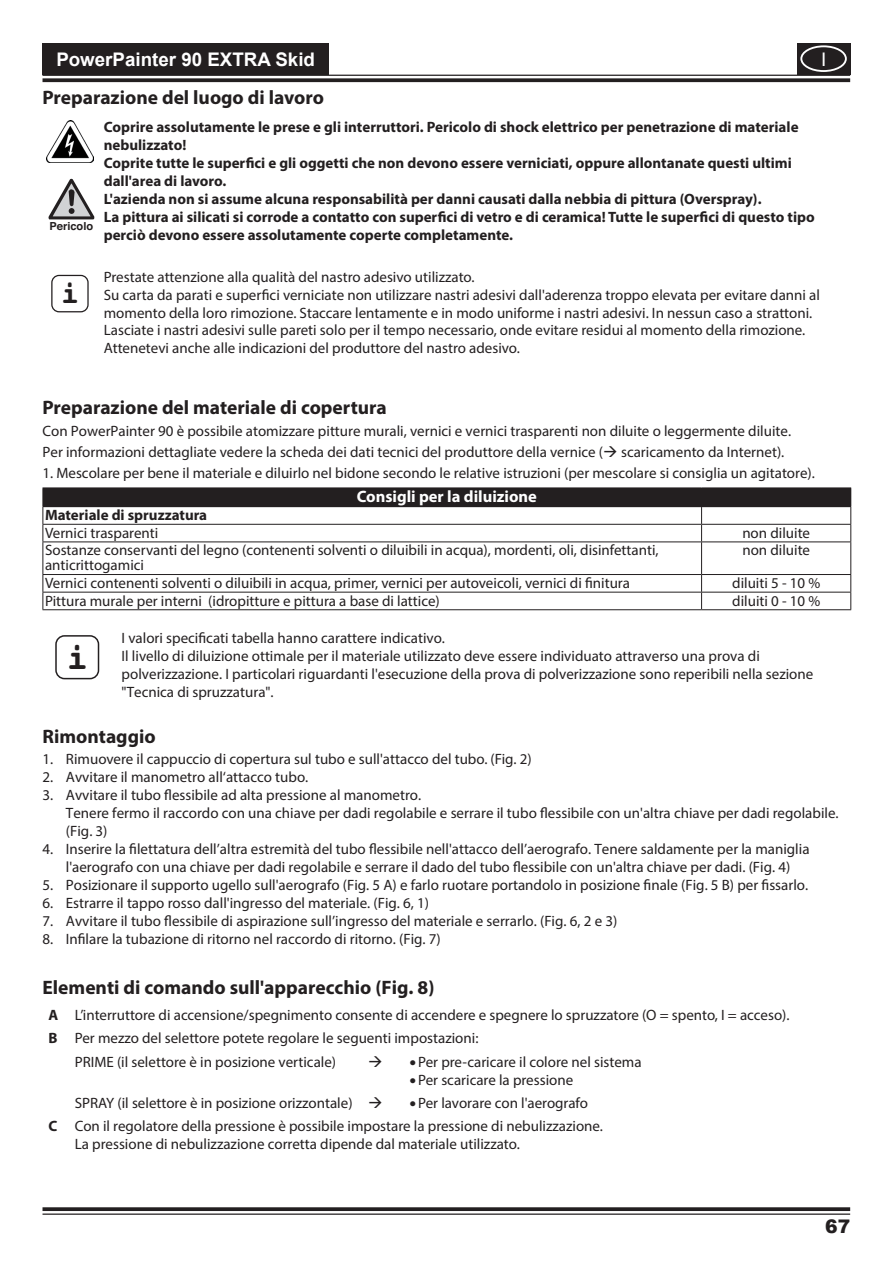
<style>
.page{position:relative;width:893px;height:1263px;background:#fff}
.page>*{position:absolute;margin:0;border:0;box-sizing:border-box;transform-origin:0 0}
.t1{font:700 36px "Courier";color:#231f20}
.t2{font:700 30.6px "Courier";color:#231f20}
.t3{font:700 19.5px "Myriad Pro";color:#231f20}
.t4{font:700 18.75px "Arial";color:#fff}
.t5{font:900 18.75px "Arial";color:#231f20}
.t6{font:18.75px "Arial";color:#fff}
.t7{font:700 16.5px "Myriad Pro";color:#fff}
.t8{font:15px/18px "Myriad Pro";color:#231f20}
.t9{font:700 15px/18px "Myriad Pro";color:#231f20}
.t10{font:700 11.1px "Helvetica";color:#231f20}
.s1{font-weight:700}
.s2{font-size:24px}
</style>
<div class="page">
<hr style="left:43px;top:75px;width:807px;height:1px;background:#231f20">
<svg style="left:43px;top:78px;width:807px;height:4px;background:#373334"></svg>
<svg style="left:43px;top:1207px;width:807px;height:4px;background:#322f2f"></svg>
<hr style="left:43px;top:1214px;width:807px;height:1px;background:#231f20">
<div style="left:43px;top:43px;width:286px;height:32px;background:#231f20"></div>
<div style="left:797px;top:43px;width:53px;height:32px;background:#231f20"></div>
<div style="left:800px;top:45px;width:47px;height:27px;border:2px solid #fff;border-radius:50%"></div>
<img style="left:46px;top:120px;width:48px;height:43px">
<svg style="left:48px;top:179px;width:46px;height:40px"></svg>
<div style="left:51px;top:275px;width:38px;height:37px;border:1px solid #231f20;border-radius:7px"></div>
<div style="left:43px;top:488px;width:808px;height:19px;background:#231f20"></div>
<hr style="left:43px;top:524px;width:658px;height:1px;background:#231f20">
<svg style="left:43px;top:507px;width:1px;height:35px"></svg>
<hr style="left:701px;top:524px;width:150px;height:1px;background:#231f20">
<svg style="left:850px;top:507px;width:1px;height:35px"></svg>
<hr style="left:43px;top:542px;width:658px;height:1px;background:#231f20">
<hr style="left:43px;top:542px;width:1px;height:32px;background:#231f20">
<hr style="left:701px;top:542px;width:150px;height:1px;background:#231f20">
<hr style="left:701px;top:542px;width:1px;height:32px;background:#231f20">
<hr style="left:850px;top:542px;width:1px;height:32px;background:#231f20">
<hr style="left:43px;top:574px;width:658px;height:1px;background:#231f20">
<hr style="left:701px;top:574px;width:150px;height:1px;background:#231f20">
<hr style="left:43px;top:592px;width:658px;height:1px;background:#231f20">
<svg style="left:43px;top:575px;width:1px;height:34px"></svg>
<hr style="left:701px;top:592px;width:150px;height:1px;background:#231f20">
<svg style="left:850px;top:575px;width:1px;height:34px"></svg>
<hr style="left:43px;top:609px;width:658px;height:1px;background:#231f20">
<hr style="left:701px;top:609px;width:150px;height:1px;background:#231f20">
<svg style="left:701px;top:507px;width:1px;height:35px"></svg>
<div style="left:55px;top:635px;width:44px;height:44px;border:2px solid #231f20;border-radius:9px"></div>
<div style="left:661px;top:670px;width:10px;height:11px;border:3px solid #fff;border-radius:50%"></div>
<div style="left:662px;top:671px;width:8px;height:9px;border:3px solid #fff;border-radius:50%"></div>
<svg style="left:64px;top:591px;width:600px;height:89px"></svg>
<div style="left:152px;top:982px;width:13px;height:13px;border:3px solid #fff;border-radius:50%"></div>
<div style="left:155px;top:984px;width:7px;height:9px;border:3px solid #fff;border-radius:50%"></div>
<div style="left:214px;top:982px;width:13px;height:13px;border:3px solid #fff;border-radius:50%"></div>
<div style="left:217px;top:984px;width:7px;height:9px;border:3px solid #fff;border-radius:50%"></div>
<div style="left:354px;top:978px;width:7px;height:6px;border:3px solid #fff;border-radius:50%"></div>
<div style="left:359px;top:982px;width:13px;height:13px;border:3px solid #fff;border-radius:50%"></div>
<div style="left:362px;top:984px;width:7px;height:9px;border:3px solid #fff;border-radius:50%"></div>
<svg style="left:369px;top:983px;width:3px;height:11px"></svg>
<p class="t4" style="left:56px;top:49px;width:260px">PowerPainter 90 EXTRA Skid</p>
<p class="t6" style="left:821px;top:49px;width:7px">I</p>
<h3 class="t3" style="left:43px;top:90px;width:283px">Preparazione del luogo di lavoro</h3>
<p class="t10" style="left:50px;top:222px;width:45px">Pericolo</p>
<p class="t9" style="left:104px;top:119px;width:712px">Coprire assolutamente le prese e gli interruttori. Pericolo di shock elettrico per penetrazione di materiale nebulizzato!<br>Coprite tutte le superfici e gli oggetti che non devono essere verniciati, oppure allontanate questi ultimi dall'area di lavoro.<br>L'azienda non si assume alcuna responsabilità per danni causati dalla nebbia di pittura (Overspray).<br>La pittura ai silicati si corrode a contatto con superfici di vetro e di ceramica! Tutte le superfici di questo tipo perciò devono essere assolutamente coperte completamente.</p>
<h2 class="t2" style="left:61px;top:284px;width:20px">i</h2>
<p class="t8" style="left:104px;top:268px;width:718px">Prestate attenzione alla qualità del nastro adesivo utilizzato.<br>Su carta da parati e superfici verniciate non utilizzare nastri adesivi dall'aderenza troppo elevata per evitare danni al momento della loro rimozione. Staccare lentamente e in modo uniforme i nastri adesivi. In nessun caso a strattoni.<br>Lasciate i nastri adesivi sulle pareti solo per il tempo necessario, onde evitare residui al momento della rimozione.<br>Attenetevi anche alle indicazioni del produttore del nastro adesivo.</p>
<h3 class="t3" style="left:43px;top:400px;width:346px">Preparazione del materiale di copertura</h3>
<p class="t8" style="left:43px;top:421px;width:750px;line-height:21.3px">Con PowerPainter 90 è possibile atomizzare pitture murali, vernici e vernici trasparenti non diluite o leggermente diluite.<br>Per informazioni dettagliate vedere la scheda dei dati tecnici del produttore della vernice ( scaricamento da Internet).</p>
<p class="t8" style="left:43px;top:465px;width:774px">1. Mescolare per bene il materiale e diluirlo nel bidone secondo le relative istruzioni (per mescolare si consiglia un agitatore).</p>
<p class="t7" style="left:357px;top:491px;width:182px">Consigli per la diluizione</p>
<p class="t9" style="left:45px;top:507px;width:164px">Materiale di spruzzatura</p>
<p class="t8" style="left:45px;top:525px;width:115px">Vernici trasparenti</p>
<p class="t8" style="left:742px;top:525px;width:69px">non diluite</p>
<p class="t8" style="left:45px;top:544px;width:615px;line-height:15px">Sostanze conservanti del legno (contenenti solventi o diluibili in acqua), mordenti, oli, disinfettanti, anticrittogamici</p>
<p class="t8" style="left:742px;top:542px;width:69px">non diluite</p>
<p class="t8" style="left:45px;top:575px;width:586px">Vernici contenenti solventi o diluibili in acqua, primer, vernici per autoveicoli, vernici di finitura</p>
<p class="t8" style="left:732px;top:575px;width:90px">diluiti 5 - 10 %</p>
<p class="t8" style="left:45px;top:592px;width:396px">Pittura murale per interni (idropitture e pittura a base di lattice)</p>
<p class="t8" style="left:732px;top:592px;width:89px">diluiti 0 - 10 %</p>
<h1 class="t1" style="left:66px;top:646px;width:23px">i</h1>
<p class="t8" style="left:122px;top:630px;width:693px">I valori specificati tabella hanno carattere indicativo.<br>Il livello di diluizione ottimale per il materiale utilizzato deve essere individuato attraverso una prova di polverizzazione. I particolari riguardanti l'esecuzione della prova di polverizzazione sono reperibili nella sezione "Tecnica di spruzzatura".</p>
<h3 class="t3" style="left:43px;top:729px;width:115px">Rimontaggio</h3>
<p class="t8" style="left:43px;top:751px;width:491px">1. Rimuovere il cappuccio di copertura sul tubo e sull'attacco del tubo. (Fig. 2)</p>
<p class="t8" style="left:43px;top:769px;width:267px">2. Avvitare il manometro all‘attacco tubo.</p>
<p class="t8" style="left:66px;top:787px;width:774px;text-indent:-23px">3. Avvitare il tubo flessibile ad alta pressione al manometro.<br>Tenere fermo il raccordo con una chiave per dadi regolabile e serrare il tubo flessibile con un'altra chiave per dadi regolabile. (Fig. 3)</p>
<p class="t8" style="left:43px;top:841px;width:768px;text-align:center">4. Inserire la filettatura dell’altra estremità del tubo flessibile nell'attacco dell’aerografo. Tenere saldamente per la maniglia l'aerografo con una chiave per dadi regolabile e serrare il dado del tubo flessibile con un'altra chiave per dadi. (Fig. 4)</p>
<p class="t8" style="left:43px;top:877px;width:767px">5. Posizionare il supporto ugello sull'aerografo (Fig. 5 A) e farlo ruotare portandolo in posizione finale (Fig. 5 B) per fissarlo.</p>
<p class="t8" style="left:43px;top:895px;width:388px">6. Estrarre il tappo rosso dall'ingresso del materiale. (Fig. 6, 1)</p>
<p class="t8" style="left:43px;top:913px;width:576px">7. Avvitare il tubo flessibile di aspirazione sull’ingresso del materiale e serrarlo. (Fig. 6, 2 e 3)</p>
<p class="t8" style="left:43px;top:931px;width:400px">8. Infilare la tubazione di ritorno nel raccordo di ritorno. (Fig. 7)</p>
<h3 class="t3" style="left:43px;top:980px;width:393px">Elementi di comando sull'apparecchio (Fig. 8)</h3>
<p class="t8" style="left:48px;top:1007px;width:742px"><span class="s1">A</span> L’interruttore di accensione/spegnimento consente di accendere e spegnere lo spruzzatore (O = spento, I = acceso).</p>
<p class="t8" style="left:48px;top:1030px;width:431px"><span class="s1">B</span> Per mezzo del selettore potete regolare le seguenti impostazioni:</p>
<p class="t8" style="left:75px;top:1053px;width:263px">PRIME (il selettore è in posizione verticale)</p>
<p class="t8" style="left:410px;top:1053px;width:233px"><span class="s2">•</span> Per pre-caricare il colore nel sistema</p>
<p class="t8" style="left:410px;top:1071px;width:165px"><span class="s2">•</span> Per scaricare la pressione</p>
<p class="t8" style="left:75px;top:1095px;width:279px">SPRAY (il selettore è in posizione orizzontale)</p>
<p class="t8" style="left:49px;top:1092px;width:556px;line-height:23.5px;text-indent:361px"><span class="s2">•</span> Per lavorare con l'aerografo<br><span class="s1">C</span> Con il regolatore della pressione è possibile impostare la pressione di nebulizzazione.</p>
<p class="t8" style="left:75px;top:1136px;width:446px">La pressione di nebulizzazione corretta dipende dal materiale utilizzato.</p>
<p class="t5" style="left:825px;top:1212px;width:27px">67</p>
</div>
